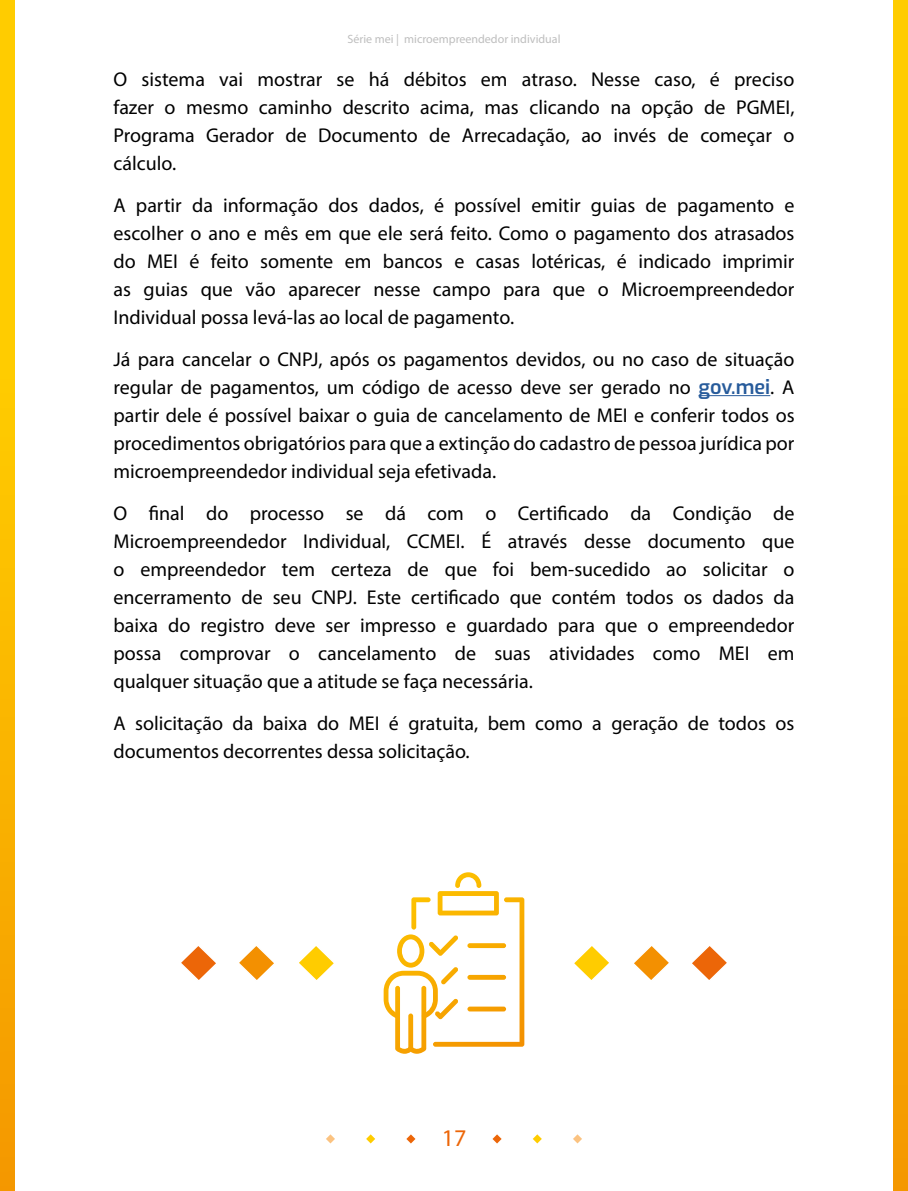
<style>
.page{position:relative;width:908px;height:1191px;background:#fff}
.page>*{position:absolute;margin:0;border:0;box-sizing:border-box;transform-origin:0 0}
.t1{font:24px "Myriad Pro";color:#ec6608}
.t2{font:20px/28px "Myriad Pro";color:#000;text-align:justify}
.t3{font:12px "Myriad Pro";color:#bebebe}
.s1{font-family:"Exo";font-weight:600;color:#275b9b}
</style>
<div class="page">
<svg style="left:1px;top:0;width:13px;height:1191px;background:#fbba00"></svg>
<svg style="left:0;top:0;width:1px;height:1191px"></svg>
<svg style="left:893px;top:0;width:14px;height:1191px;background:#fbba00"></svg>
<svg style="left:366px;top:1134px;width:9px;height:9px"></svg>
<svg style="left:532px;top:1134px;width:9px;height:9px"></svg>
<svg style="left:406px;top:1134px;width:9px;height:9px"></svg>
<svg style="left:492px;top:1134px;width:9px;height:9px"></svg>
<svg style="left:326px;top:1134px;width:9px;height:9px"></svg>
<svg style="left:573px;top:1134px;width:8px;height:9px"></svg>
<hr style="left:698px;top:395px;width:72px;height:1px;background:#275b9b">
<svg style="left:383px;top:872px;width:141px;height:182px"></svg>
<svg style="left:692px;top:946px;width:35px;height:34px"></svg>
<svg style="left:634px;top:946px;width:35px;height:34px"></svg>
<svg style="left:574px;top:946px;width:35px;height:34px"></svg>
<svg style="left:181px;top:946px;width:35px;height:34px"></svg>
<svg style="left:239px;top:946px;width:35px;height:34px"></svg>
<svg style="left:299px;top:946px;width:35px;height:34px"></svg>
<p class="t3" style="left:347px;top:31px;width:214px">Série mei | microempreendedor individual</p>
<p class="t2" style="left:113px;top:65px;width:682px">O sistema vai mostrar se há débitos em atraso. Nesse caso, é preciso fazer o mesmo caminho descrito acima, mas clicando na opção de PGMEI, Programa Gerador de Documento de Arrecadação, ao invés de começar o cálculo.</p>
<p class="t2" style="left:113px;top:191px;width:682px">A partir da informação dos dados, é possível emitir guias de pagamento e escolher o ano e mês em que ele será feito. Como o pagamento dos atrasados do MEI é feito somente em bancos e casas lotéricas, é indicado imprimir as guias que vão aparecer nesse campo para que o Microempreendedor Individual possa levá-las ao local de pagamento.</p>
<p class="t2" style="left:113px;top:345px;width:682px">Já para cancelar o CNPJ, após os pagamentos devidos, ou no caso de situação regular de pagamentos, um código de acesso deve ser gerado no <span class="s1">gov.mei</span>. A partir dele é possível baixar o guia de cancelamento de MEI e conferir todos os procedimentos obrigatórios para que a extinção do cadastro de pessoa jurídica por microempreendedor individual seja efetivada.</p>
<p class="t2" style="left:113px;top:499px;width:682px">O final do processo se dá com o Certificado da Condição de Microempreendedor Individual, CCMEI. É através desse documento que o empreendedor tem certeza de que foi bem-sucedido ao solicitar o encerramento de seu CNPJ. Este certificado que contém todos os dados da baixa do registro deve ser impresso e guardado para que o empreendedor possa comprovar o cancelamento de suas atividades como MEI em qualquer situação que a atitude se faça necessária.</p>
<p class="t2" style="left:113px;top:709px;width:682px">A solicitação da baixa do MEI é gratuita, bem como a geração de todos os documentos decorrentes dessa solicitação.</p>
<p class="t1" style="left:441px;top:1123px;width:26px">17</p>
</div>
